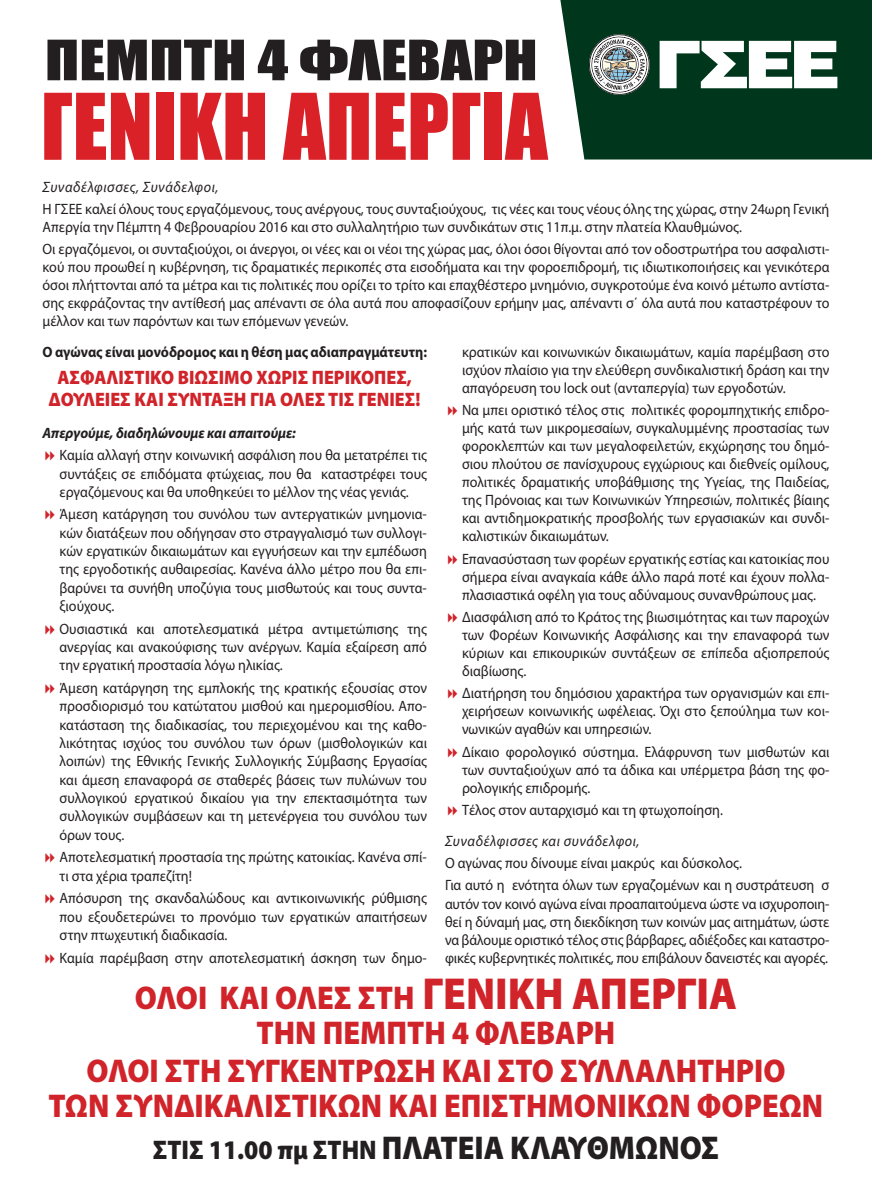
<style>
.page{position:relative;width:872px;height:1191px;background:#fff}
.page>*{position:absolute;margin:0;border:0;box-sizing:border-box;transform-origin:0 0}
.t1{font:84.75px "Impact";color:#da2128}
.t2{font:51.3px "Impact";color:#231f20;scale:1.2 1}
.BOLD{font:900 33px/34.5px "Myriad Pro";color:#d1232a;text-align:center;scale:.92 1}
.BOLD-2{font:900 33px "Myriad Pro";color:#231f20;scale:.92 1}
.BOLD-3{font:900 19.5px/22.8px "Myriad Pro";color:#d1232a;text-align:center;scale:.92 1}
.t3{font:15px/18px "Myriad Pro";color:#231f20;text-align:justify;scale:.94 1}
.t4{font:italic 15px "Myriad Pro";letter-spacing:.04em;color:#231f20;scale:.94 1}
.t5{font:700 15px "Myriad Pro";color:#231f20;scale:.94 1}
.t6{font:italic 700 15px "Myriad Pro";color:#231f20;scale:.94 1}
.s1{font-size:45px}
.s2{font-size:27px}
</style>
<div class="page">
<div style="left:560px;top:0;width:312px;height:159px;background:#00361b"></div>
<svg style="left:659px;top:41px;width:178px;height:47px"></svg>
<svg style="left:587px;top:32px;width:64px;height:65px"></svg>
<p class="t2" style="left:45px;top:33px;width:412px">ΠΕΜΠΤΗ 4 ΦΛΕΒΑΡΗ</p>
<p class="t1" style="left:41px;top:81px;width:508px">ΓΕΝΙΚΗ ΑΠΕΡΓΙΑ</p>
<p class="t4" style="left:43px;top:177px;width:189px">Συναδέλφισσες, Συνάδελφοι,</p>
<p class="t3" style="left:43px;top:200px;width:838px">Η ΓΣΕΕ καλεί όλους τους εργαζόμενους, τους ανέργους, τους συνταξιούχους, τις νέες και τους νέους όλης της χώρας, στην 24ωρη Γενική<br>Απεργία την Πέμπτη 4 Φεβρουαρίου 2016 και στο συλλαλητήριο των συνδικάτων στις 11π.μ. στην πλατεία Κλαυθμώνος.</p>
<p class="t3" style="left:43px;top:240px;width:838px">Οι εργαζόμενοι, οι συνταξιούχοι, οι άνεργοι, οι νέες και οι νέοι της χώρας μας, όλοι όσοι θίγονται από τον οδοστρωτήρα του ασφαλιστι&shy;κού που προωθεί η κυβέρνηση, τις δραματικές περικοπές στα εισοδήματα και την φοροεπιδρομή, τις ιδιωτικοποιήσεις και γενικότερα όσοι πλήττονται από τα μέτρα και τις πολιτικές που ορίζει το τρίτο και επαχθέστερο μνημόνιο, συγκροτούμε ένα κοινό μέτωπο αντίστα&shy;σης εκφράζοντας την αντίθεσή μας απέναντι σε όλα αυτά που αποφασίζουν ερήμην μας, απέναντι σ΄ όλα αυτά που καταστρέφουν το μέλλον και των παρόντων και των επόμενων γενεών.</p>
<p class="t5" style="left:43px;top:342px;width:410px">Ο αγώνας είναι μονόδρομος και η θέση μας αδιαπραγμάτευτη:</p>
<p class="BOLD-3" style="left:49px;top:366px;width:405px">ΑΣΦΑΛΙΣΤΙΚΟ ΒΙΩΣΙΜΟ ΧΩΡΙΣ ΠΕΡΙΚΟΠΕΣ,<br>ΔΟΥΛΕΙΕΣ ΚΑΙ ΣΥΝΤΑΞΗ ΓΙΑ ΟΛΕΣ ΤΙΣ ΓΕΝΙΕΣ!</p>
<p class="t6" style="left:43px;top:423px;width:271px">Απεργούμε, διαδηλώνουμε και απαιτούμε:</p>
<p class="t3" style="left:60px;top:446px;width:392px">Kαμία αλλαγή στην κοινωνική ασφάλιση που θα μετατρέπει τις συντάξεις σε επιδόματα φτώχειας, που θα καταστρέφει τους εργαζόμενους και θα υποθηκεύει το μέλλον της νέας γενιάς.</p>
<p class="t3" style="left:60px;top:505px;width:392px">Άμεση κατάργηση του συνόλου των αντεργατικών μνημονια&shy;κών διατάξεων που οδήγησαν στο στραγγαλισμό των συλλογι&shy;κών εργατικών δικαιωμάτων και εγγυήσεων και την εμπέδωση της εργοδοτικής αυθαιρεσίας. Κανένα άλλο μέτρο που θα επι&shy;βαρύνει τα συνήθη υποζύγια τους μισθωτούς και τους συντα&shy;ξιούχους.</p>
<p class="t3" style="left:60px;top:619px;width:392px">Ουσιαστικά και αποτελεσματικά μέτρα αντιμετώπισης της ανεργίας και ανακούφισης των ανέργων. Καμία εξαίρεση από την εργατική προστασία λόγω ηλικίας.</p>
<p class="t3" style="left:60px;top:678px;width:392px">Άμεση κατάργηση της εμπλοκής της κρατικής εξουσίας στον προσδιορισμό του κατώτατου μισθού και ημερομισθίου. Απο&shy;κατάσταση της διαδικασίας, του περιεχομένου και της καθο&shy;λικότητας ισχύος του συνόλου των όρων (μισθολογικών και λοιπών) της Εθνικής Γενικής Συλλογικής Σύμβασης Εργασίας και άμεση επαναφορά σε σταθερές βάσεις των πυλώνων του συλλογικού εργατικού δικαίου για την επεκτασιμότητα των συλλογικών συμβάσεων και τη μετενέργεια του συνόλου των όρων τους.</p>
<p class="t3" style="left:60px;top:848px;width:392px">Αποτελεσματική προστασία της πρώτης κατοικίας. Κανένα σπί&shy;τι στα χέρια τραπεζίτη!</p>
<p class="t3" style="left:60px;top:889px;width:392px">Απόσυρση της σκανδαλώδους και αντικοινωνικής ρύθμισης που εξουδετερώνει το προνόμιο των εργατικών απαιτήσεων στην πτωχευτική διαδικασία.</p>
<p class="t3" style="left:60px;top:948px;width:392px">Καμία παρέμβαση στην αποτελεσματική άσκηση των δημο-</p>
<p class="t3" style="left:462px;top:342px;width:392px">κρατικών και κοινωνικών δικαιωμάτων, καμία παρέμβαση στο ισχύον πλαίσιο για την ελεύθερη συνδικαλιστική δράση και την απαγόρευση του lock out (ανταπεργία) των εργοδοτών.</p>
<p class="t3" style="left:462px;top:400px;width:392px">Να μπει οριστικό τέλος στις πολιτικές φορομπηχτικής επιδρο&shy;μής κατά των μικρομεσαίων, συγκαλυμμένης προστασίας των φοροκλεπτών και των μεγαλοφειλετών, εκχώρησης του δημό&shy;σιου πλούτου σε πανίσχυρους εγχώριους και διεθνείς ομίλους, πολιτικές δραματικής υποβάθμισης της Υγείας, της Παιδείας, της Πρόνοιας και των Κοινωνικών Υπηρεσιών, πολιτικές βίαιης και αντιδημοκρατικής προσβολής των εργασιακών και συνδι&shy;καλιστικών δικαιωμάτων.</p>
<p class="t3" style="left:462px;top:549px;width:392px">Επανασύσταση των φορέων εργατικής εστίας και κατοικίας που σήμερα είναι αναγκαία κάθε άλλο παρά ποτέ και έχουν πολλα&shy;πλασιαστικά οφέλη για τους αδύναμους συνανθρώπους μας.</p>
<p class="t3" style="left:462px;top:607px;width:392px">Διασφάλιση από το Κράτος της βιωσιμότητας και των παροχών των Φορέων Κοινωνικής Ασφάλισης και την επαναφορά των κύριων και επικουρικών συντάξεων σε επίπεδα αξιοπρεπούς διαβίωσης.</p>
<p class="t3" style="left:462px;top:684px;width:392px">Διατήρηση του δημόσιου χαρακτήρα των οργανισμών και επι&shy;χειρήσεων κοινωνικής ωφέλειας. Όχι στο ξεπούλημα των κοι&shy;νωνικών αγαθών και υπηρεσιών.</p>
<p class="t3" style="left:462px;top:742px;width:392px">Δίκαιο φορολογικό σύστημα. Ελάφρυνση των μισθωτών και των συνταξιούχων από τα άδικα και υπέρμετρα βάση της φο&shy;ρολογικής επιδρομής.</p>
<p class="t3" style="left:462px;top:801px;width:279px">Τέλος στον αυταρχισμό και τη φτωχοποίηση.</p>
<p class="t4" style="left:445px;top:831px;width:208px">Συναδέλφισσες και συνάδελφοι,</p>
<p class="t3" style="left:445px;top:854px;width:317px">Ο αγώνας που δίνουμε είναι μακρύς και δύσκολος.</p>
<p class="t3" style="left:445px;top:876px;width:410px">Για αυτό η ενότητα όλων των εργαζομένων και η συστράτευση σ αυτόν τον κοινό αγώνα είναι προαπαιτούμενα ώστε να ισχυροποιη&shy;θεί η δύναμή μας, στη διεκδίκηση των κοινών μας αιτημάτων, ώστε να βάλουμε οριστικό τέλος στις βάρβαρες, αδιέξοδες και καταστρο&shy;φικές κυβερνητικές πολιτικές, που επιβάλουν δανειστές και αγορές.</p>
<p class="BOLD" style="left:135px;top:981px;width:656px">ΟΛΟΙ ΚΑΙ ΟΛΕΣ ΣΤΗ <span class="s1">ΓΕΝΙΚΗ ΑΠΕΡΓΙΑ<br></span>ΤΗΝ ΠΕΜΠΤΗ 4 ΦΛΕΒΑΡΗ</p>
<p class="BOLD" style="left:49px;top:1054px;width:843px">ΟΛΟΙ ΣΤΗ ΣΥΓΚΕΝΤΡΩΣΗ ΚΑΙ ΣΤΟ ΣΥΛΛΑΛΗΤΗΡΙΟ<br>ΤΩΝ ΣΥΝΔΙΚΑΛΙΣΤΙΚΩΝ ΚΑΙ ΕΠΙΣΤΗΜΟΝΙΚΩΝ ΦΟΡΕΩΝ</p>
<p class="BOLD-2" style="left:153px;top:1128px;width:617px"><span class="s2">ΣΤΙΣ 11.00 πμ ΣΤΗΝ</span> ΠΛΑΤΕΙΑ ΚΛΑΥΘΜΩΝΟΣ</p>
</div>
